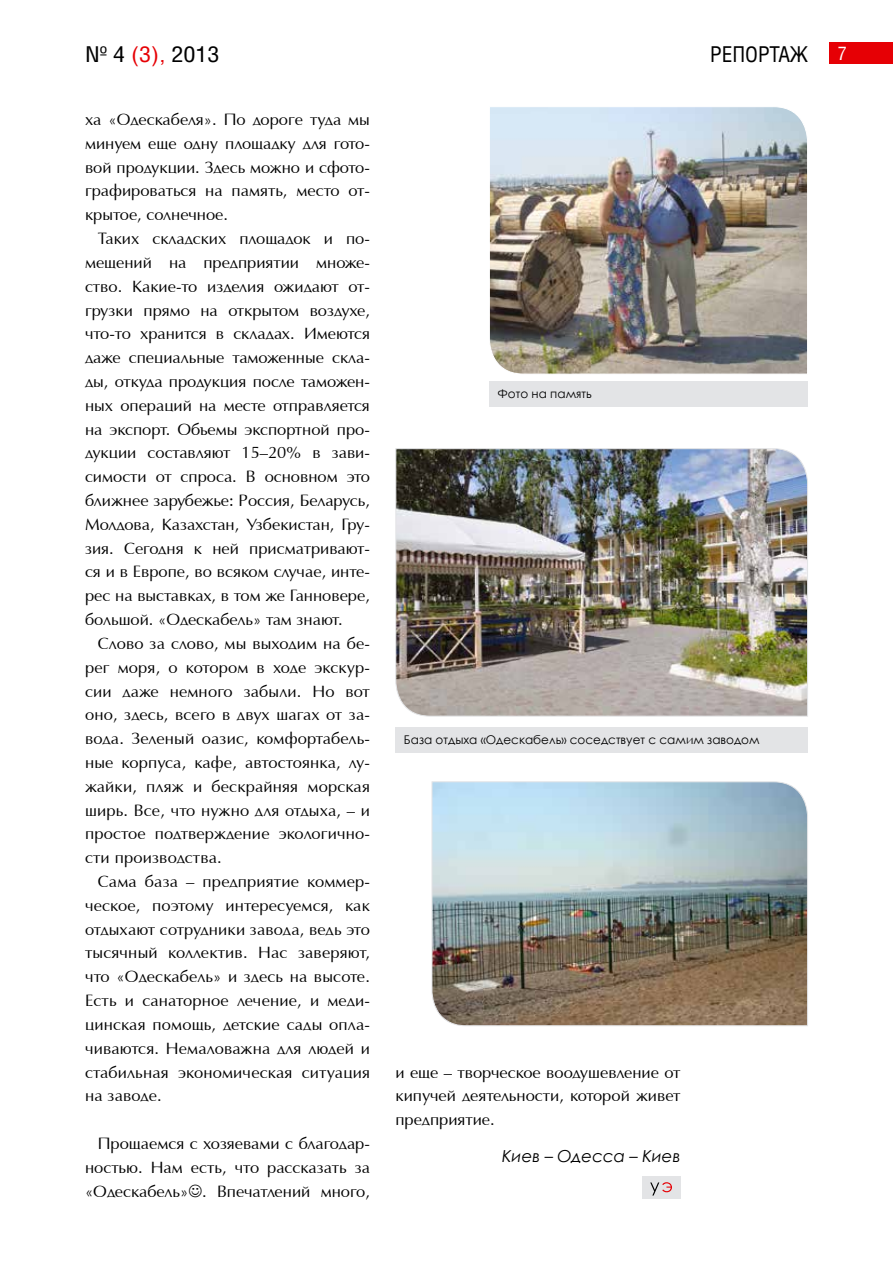
<style>
.page{position:relative;width:893px;height:1263px;background:#fff}
.page>*{position:absolute;margin:0;border:0;box-sizing:border-box;transform-origin:0 0}
.t1{font:21px "AG Letterica Condensed";color:#000;scale:1.15 1}
.t2{font:21px "AG Letterica Condensed";color:#000}
.t3{font:18px "AG Letterica Condensed";color:#fff}
.t4{font:16.5px/23.9px "AG Opus";color:#000;text-align:justify}
.t5{font:italic 16.5px "Century Gothic";color:#000}
.t6{font:12px "Century Gothic";color:#000}
.s1{color:#e60005}
</style>
<div class="page">
<div style="left:829px;top:43px;width:64px;height:21px;background:#e60005"></div>
<div style="left:395px;top:727px;width:413px;height:26px;background:#e3e4e6"></div>
<img style="left:395px;top:448px;width:413px;height:269px">
<img style="left:431px;top:781px;width:377px;height:245px">
<div style="left:489px;top:381px;width:319px;height:25px;background:#e3e4e6"></div>
<img style="left:489px;top:107px;width:318px;height:267px">
<div style="left:642px;top:1177px;width:38px;height:22px;background:#e3e4e6"></div>
<svg style="left:650px;top:1182px;width:22px;height:13px"></svg>
<p class="t1" style="left:85px;top:41px;width:119px">№ 4 <span class="s1">(3),</span> 2013</p>
<p class="t2" style="left:710px;top:41px;width:99px">Репортаж</p>
<p class="t3" style="left:838px;top:43px;width:10px">7</p>
<p class="t4" style="left:85px;top:108px;width:286px">ха «Одескабеля». По дороге туда мы минуем еще одну площадку для гото&shy;вой продукции. Здесь можно и сфото&shy;графироваться на память, место от&shy;крытое, солнечное.</p>
<p class="t4" style="left:85px;top:227px;width:286px;text-indent:13px">Таких складских площадок и по&shy;мещений на предприятии множе&shy;ство. Какие-то изделия ожидают от&shy;грузки прямо на открытом воздухе, что-то хранится в складах. Имеются даже специальные таможенные скла&shy;ды, откуда продукция после таможен&shy;ных операций на месте отправляется на экспорт. Объемы экспортной про&shy;дукции составляют 15–20% в зави&shy;симости от спроса. В основном это ближнее зарубежье: Россия, Беларусь, Молдова, Казахстан, Узбекистан, Гру&shy;зия. Сегодня к ней присматривают&shy;ся и в Европе, во всяком случае, инте&shy;рес на выставках, в том же Ганновере, большой. «Одескабель» там знают.</p>
<p class="t4" style="left:85px;top:632px;width:286px;text-indent:13px">Слово за слово, мы выходим на бе&shy;рег моря, о котором в ходе экскур&shy;сии даже немного забыли. Но вот оно, здесь, всего в двух шагах от за&shy;вода. Зеленый оазис, комфортабель&shy;ные корпуса, кафе, автостоянка, лу&shy;жайки, пляж и бескрайняя морская ширь. Все, что нужно для отдыха, – и простое подтверждение экологично&shy;сти производства.</p>
<p class="t4" style="left:85px;top:870px;width:286px;text-indent:13px">Сама база – предприятие коммер&shy;ческое, поэтому интересуемся, как отдыхают сотрудники завода, ведь это тысячный коллектив. Нас заверяют, что «Одескабель» и здесь на высоте.<br>Есть и санаторное лечение, и меди&shy;цинская помощь, детские сады опла&shy;чиваются. Немаловажна для людей и стабильная экономическая ситуация на заводе.</p>
<p class="t4" style="left:85px;top:1132px;width:286px;text-indent:13px">Прощаемся с хозяевами с благодар&shy;ностью. Нам есть, что рассказать за «Одескабель» . Впечатлений много,</p>
<p class="t6" style="left:497px;top:385px;width:96px">Фото на память</p>
<p class="t6" style="left:404px;top:731px;width:357px">База отдыха «Одескабель» соседствует с самим заводом</p>
<p class="t4" style="left:395px;top:1060px;width:286px">и еще – творческое воодушевление от кипучей деятельности, которой живет предприятие.</p>
<p class="t5" style="left:502px;top:1144px;width:180px">Киев – Одесса – Киев</p>
</div>
